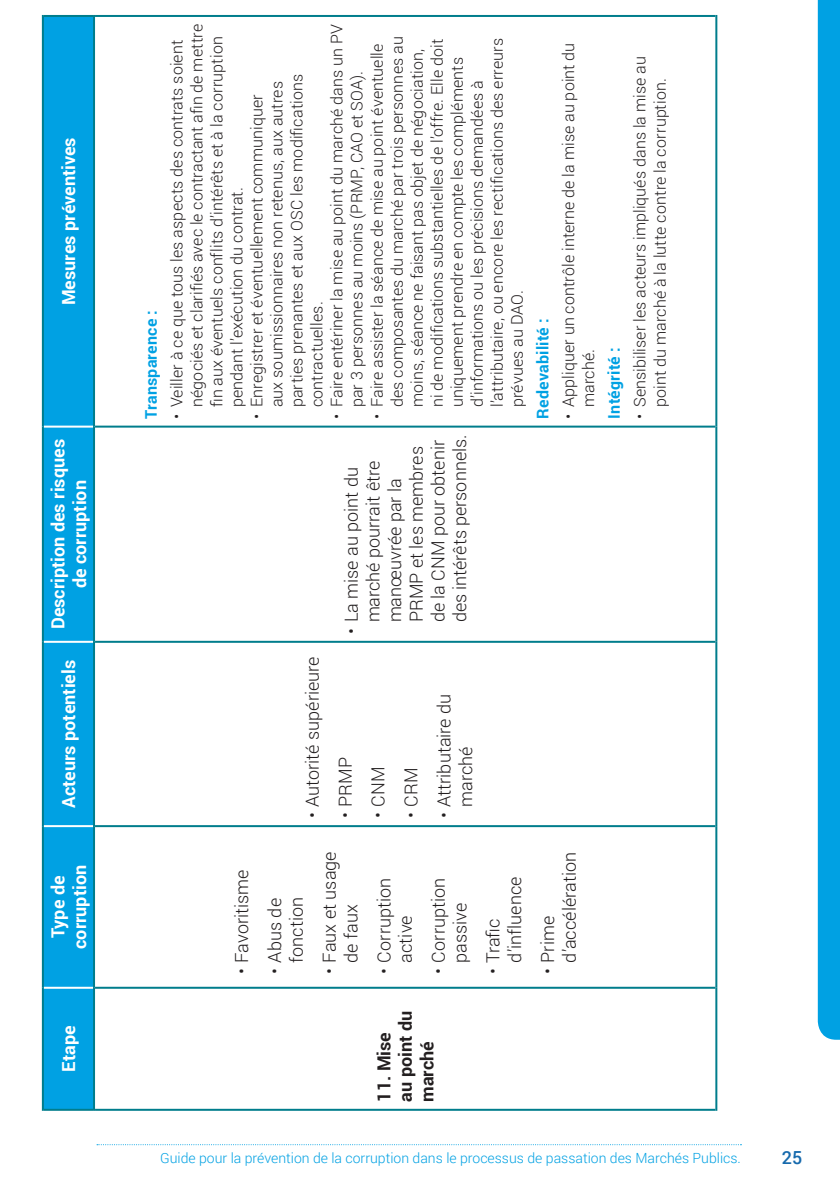
<style>
.page{position:relative;width:840px;height:1191px;background:#fff}
.page>*{position:absolute;margin:0;border:0;box-sizing:border-box;transform-origin:0 0}
.t1{font:300 18px/21.6px "Roboto";color:#231f20}
.t2{font:700 18px/21.6px "Roboto";color:#fff;text-align:center}
.t3{font:700 18px/21.6px "Roboto";color:#231f20}
.t4{font:500 18px "Roboto";color:#176aad}
.t5{font:300 16px/20px "Roboto";letter-spacing:.01em;color:#231f20}
.t6{font:700 16px "Roboto";letter-spacing:.015em;color:#00a1e3}
.t7{font:300 14px "Roboto";color:#00a1e3}
</style>
<div class="page">
<svg style="left:97px;top:1144px;width:644px;height:1px"></svg>
<div style="left:817px;top:0;width:22px;height:1039px;background:#00a1e3"></div>
<div style="left:44px;top:17px;width:49px;height:1091px;background:#00a1e3"></div>
<hr style="left:42px;top:987px;width:2px;height:123px;background:#007d8c">
<hr style="left:44px;top:1108px;width:49px;height:2px;background:#007d8c">
<hr style="left:42px;top:826px;width:2px;height:161px;background:#007d8c">
<hr style="left:42px;top:642px;width:2px;height:184px;background:#007d8c">
<hr style="left:42px;top:426px;width:2px;height:216px;background:#007d8c">
<hr style="left:42px;top:15px;width:2px;height:411px;background:#007d8c">
<hr style="left:44px;top:15px;width:49px;height:2px;background:#007d8c">
<hr style="left:93px;top:987px;width:2px;height:123px;background:#007d8c">
<hr style="left:95px;top:1108px;width:620px;height:2px;background:#007d8c">
<hr style="left:93px;top:826px;width:2px;height:161px;background:#007d8c">
<hr style="left:95px;top:986px;width:620px;height:2px;background:#007d8c">
<hr style="left:93px;top:642px;width:2px;height:184px;background:#007d8c">
<hr style="left:95px;top:825px;width:620px;height:2px;background:#007d8c">
<hr style="left:93px;top:426px;width:2px;height:216px;background:#007d8c">
<hr style="left:95px;top:641px;width:620px;height:2px;background:#007d8c">
<hr style="left:93px;top:15px;width:2px;height:411px;background:#007d8c">
<hr style="left:95px;top:425px;width:620px;height:2px;background:#007d8c">
<hr style="left:95px;top:15px;width:620px;height:2px;background:#007d8c">
<hr style="left:715px;top:987px;width:2px;height:123px;background:#007d8c">
<hr style="left:715px;top:826px;width:2px;height:161px;background:#007d8c">
<hr style="left:715px;top:642px;width:2px;height:184px;background:#007d8c">
<hr style="left:715px;top:426px;width:2px;height:216px;background:#007d8c">
<hr style="left:715px;top:15px;width:2px;height:411px;background:#007d8c">
<hr style="left:44px;top:986px;width:49px;height:2px;background:#fff">
<hr style="left:44px;top:825px;width:49px;height:2px;background:#fff">
<hr style="left:44px;top:641px;width:49px;height:2px;background:#fff">
<hr style="left:44px;top:425px;width:49px;height:2px;background:#fff">
<p class="t2" style="left:57px;top:305px;width:169px;rotate:-90deg">Mesures préventives</p>
<p class="t2" style="left:46px;top:629px;width:192px;rotate:-90deg">Description des risques de corruption</p>
<p class="t2" style="left:57px;top:808px;width:149px;rotate:-90deg">Acteurs potentiels</p>
<p class="t2" style="left:46px;top:949px;width:85px;rotate:-90deg">Type de corruption</p>
<p class="t2" style="left:57px;top:1071px;width:47px;rotate:-90deg">Etape</p>
<p class="t6" style="left:140px;top:418px;width:110px;rotate:-90deg">Transparence :</p>
<p class="t5" style="left:326px;top:407px;width:385px;text-indent:-11px;rotate:-90deg">• Faire entériner la mise au point du marché dans un PV par 3 personnes au moins (PRMP, CAO et SOA).</p>
<p class="t5" style="left:166px;top:407px;width:385px;text-indent:-11px;rotate:-90deg">• Veiller à ce que tous les aspects des contrats soient négociés et clarifiés avec le contractant afin de mettre fin aux éventuels conflits d’intérêts et à la corruption pendant l’exécution du contrat.</p>
<p class="t5" style="left:366px;top:407px;width:372px;text-indent:-11px;rotate:-90deg">• Faire assister la séance de mise au point éventuelle des composantes du marché par trois personnes au moins, séance ne faisant pas objet de négociation, ni de modifications substantielles de l’offre. Elle doit uniquement prendre en compte les compléments d’informations ou les précisions demandées à l’attributaire, ou encore les rectifications des erreurs prévues au DAO.</p>
<p class="t5" style="left:246px;top:407px;width:335px;text-indent:-11px;rotate:-90deg">• Enregistrer et éventuellement communiquer aux soumissionnaires non retenus, aux autres parties prenantes et aux OSC les modifications contractuelles.</p>
<p class="t1" style="left:301px;top:818px;width:163px;rotate:-90deg">• Autorité supérieure</p>
<p class="t1" style="left:340px;top:622px;width:189px;text-indent:-11px;rotate:-90deg">• La mise au point du marché pourrait être manœuvrée par la<br>PRMP et les membres de la CNM pour obtenir des intérêts personnels.</p>
<p class="t1" style="left:333px;top:818px;width:63px;rotate:-90deg">• PRMP</p>
<p class="t1" style="left:366px;top:818px;width:53px;rotate:-90deg">• CNM</p>
<p class="t1" style="left:399px;top:818px;width:52px;rotate:-90deg">• CRM</p>
<p class="t1" style="left:432px;top:806px;width:114px;text-indent:-11px;rotate:-90deg">• Attributaire du marché</p>
<p class="t6" style="left:531px;top:418px;width:101px;rotate:-90deg">Redevabilité :</p>
<p class="t5" style="left:557px;top:407px;width:366px;text-indent:-11px;rotate:-90deg">• Appliquer un contrôle interne de la mise au point du marché.</p>
<p class="t6" style="left:602px;top:418px;width:72px;rotate:-90deg">Intégrité :</p>
<p class="t5" style="left:629px;top:407px;width:352px;text-indent:-11px;rotate:-90deg">• Sensibiliser les acteurs impliqués dans la mise au point du marché à la lutte contre la corruption.</p>
<p class="t1" style="left:230px;top:974px;width:106px;rotate:-90deg">• Favoritisme</p>
<p class="t1" style="left:263px;top:974px;width:79px;text-align:right;rotate:-90deg">• Abus de fonction</p>
<p class="t1" style="left:318px;top:962px;width:113px;text-indent:-11px;rotate:-90deg">• Faux et usage de faux</p>
<p class="t1" style="left:372px;top:962px;width:87px;text-indent:-11px;rotate:-90deg">• Corruption active</p>
<p class="t1" style="left:427px;top:962px;width:87px;text-indent:-11px;rotate:-90deg">• Corruption passive</p>
<p class="t1" style="left:481px;top:962px;width:88px;text-indent:-11px;rotate:-90deg">• Trafic d’influence</p>
<p class="t1" style="left:536px;top:962px;width:113px;text-indent:-11px;rotate:-90deg">• Prime d’accélération</p>
<p class="t3" style="left:372px;top:1101px;width:92px;rotate:-90deg">11. Mise au point du marché</p>
<p class="t7" style="left:160px;top:1148px;width:582px">Guide pour la prévention de la corruption dans le processus de passation des Marchés Publics.</p>
<p class="t4" style="left:781px;top:1145px;width:22px">25</p>
</div>
